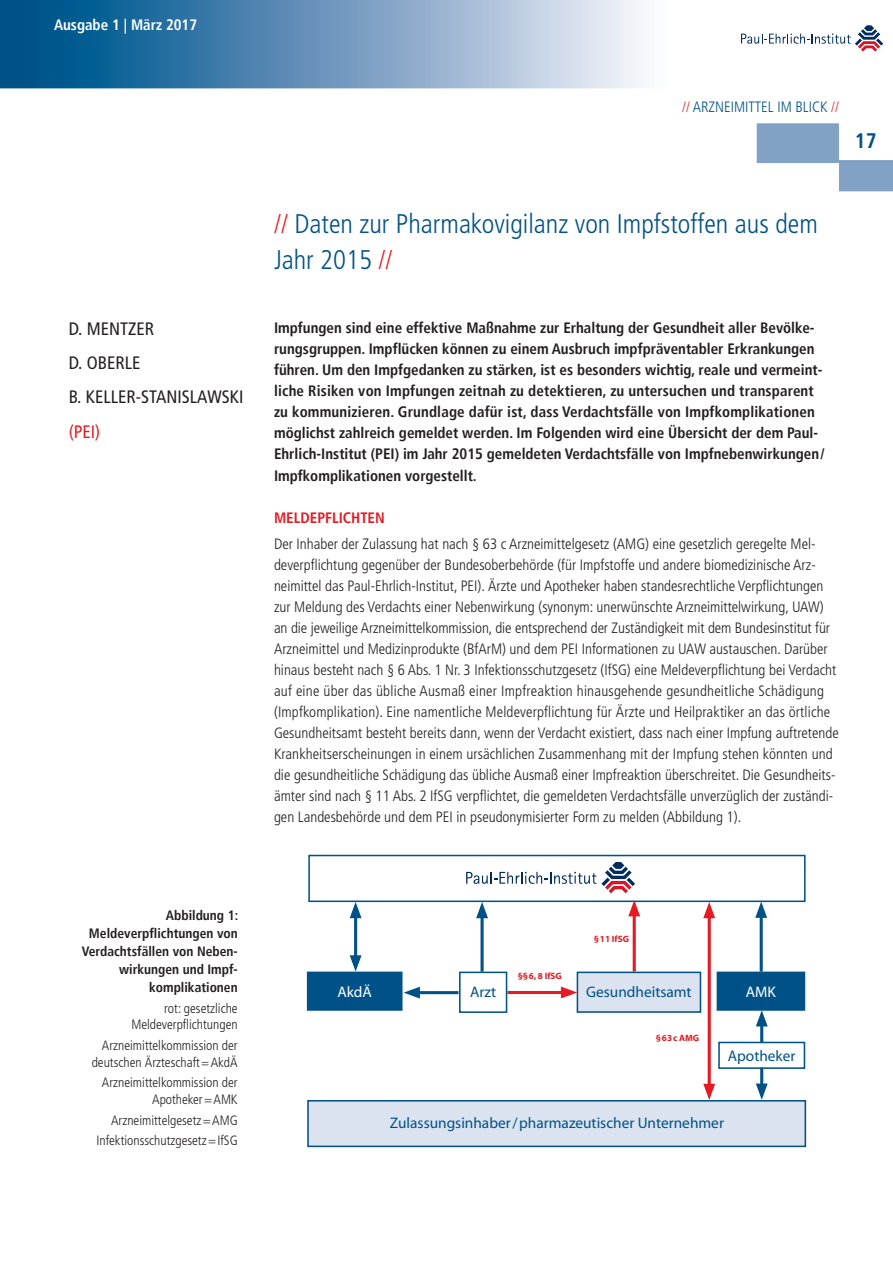
<style>
.page{position:relative;width:893px;height:1263px;background:#fff}
.page>*{position:absolute;margin:0;border:0;box-sizing:border-box;transform-origin:0 0}
.t1{font:300 condensed 27px/36px "Frutiger LT";color:#005187}
.t2{font:700 condensed 21px "Frutiger";color:#005187}
.t3{font:condensed 18px/34.3px "Frutiger LT";color:#231f20}
.t4{font:condensed 18px "Frutiger LT";color:#e51a23}
.t5{font:15.3px "Myriad";color:#005187}
.t6{font:15.3px "Myriad";color:#fff}
.t7{font:300 condensed 15px/21px "Frutiger LT";color:#231f20}
.t8{font:700 condensed 15px/21.1px "Frutiger";color:#231f20}
.t9{font:300 condensed 15px "Frutiger LT";color:#005187}
.t10{font:700 condensed 15px "Frutiger";color:#fff}
.t11{font:700 condensed 15px "Frutiger";color:#e51a23}
.t12{font:300 condensed 13.5px/16.5px "Frutiger LT";color:#231f20;text-align:right}
.t13{font:700 condensed 13.5px/18px "Frutiger";color:#231f20;text-align:right}
.t14{font:700 9.15px "Myriad";color:#e51a23}
.s1{color:#e51a23}
</style>
<div class="page">
<div style="left:757px;top:123px;width:82px;height:40px;background:#81a1c5;border:2px solid #81a1c5"></div>
<div style="left:839px;top:160px;width:54px;height:31px;background:#81a1c5"></div>
<svg style="left:741px;top:25px;width:142px;height:27px"></svg>
<svg style="left:0;top:0;width:646px;height:88px;background:#6b98bd"></svg>
<div style="left:308px;top:855px;width:498px;height:47px;border:2px solid #005187"></div>
<svg style="left:466px;top:862px;width:169px;height:31px"></svg>
<div style="left:307px;top:1100px;width:499px;height:47px;background:#dae3ef;border:2px solid #005187"></div>
<div style="left:308px;top:972px;width:94px;height:38px;background:#005187"></div>
<div style="left:307px;top:971px;width:95px;height:40px;border:2px solid #005187"></div>
<hr style="left:414px;top:991px;width:44px;height:3px;background:#005187">
<svg style="left:404px;top:987px;width:16px;height:11px"></svg>
<hr style="left:354px;top:912px;width:3px;height:49px;background:#005187">
<svg style="left:350px;top:955px;width:12px;height:16px"></svg>
<svg style="left:350px;top:902px;width:12px;height:16px"></svg>
<div style="left:459px;top:971px;width:48px;height:42px;border:2px solid #005187"></div>
<div style="left:577px;top:972px;width:123px;height:40px;background:#dae3ef"></div>
<div style="left:577px;top:971px;width:124px;height:42px;border:2px solid #005187"></div>
<hr style="left:507px;top:991px;width:60px;height:3px;background:#e51a23">
<svg style="left:561px;top:986px;width:16px;height:12px"></svg>
<svg style="left:480px;top:918px;width:4px;height:53px"></svg>
<svg style="left:476px;top:902px;width:12px;height:16px"></svg>
<hr style="left:633px;top:910px;width:3px;height:61px;background:#e51a23">
<svg style="left:628px;top:900px;width:12px;height:16px"></svg>
<hr style="left:708px;top:912px;width:3px;height:177px;background:#e51a23">
<svg style="left:703px;top:1084px;width:12px;height:16px"></svg>
<svg style="left:703px;top:902px;width:12px;height:16px"></svg>
<div style="left:717px;top:972px;width:87px;height:38px;background:#005187"></div>
<div style="left:717px;top:971px;width:88px;height:40px;border:2px solid #005187"></div>
<div style="left:718px;top:1042px;width:87px;height:27px;border:2px solid #005187"></div>
<hr style="left:760px;top:912px;width:3px;height:59px;background:#005187">
<svg style="left:755px;top:901px;width:12px;height:17px"></svg>
<hr style="left:760px;top:1021px;width:3px;height:21px;background:#005187">
<svg style="left:756px;top:1010px;width:12px;height:16px"></svg>
<hr style="left:760px;top:1068px;width:3px;height:21px;background:#005187">
<svg style="left:756px;top:1083px;width:12px;height:17px"></svg>
<p class="t10" style="left:54px;top:16px;width:145px">Ausgabe 1 | März 2017</p>
<p class="t3" style="left:69px;top:311px;width:176px">D. MENTZER<br>D. OBERLE<br>B. KELLER-STANISLAWSKI</p>
<p class="t4" style="left:69px;top:421px;width:33px">(PEI)</p>
<p class="t9" style="left:682px;top:98px;width:158px"><span class="s1">//</span> ARZNEIMITTEL IM BLICK <span class="s1">//</span></p>
<h2 class="t2" style="left:855px;top:128px;width:23px">17</h2>
<h1 class="t1" style="left:274px;top:206px;width:545px"><span class="s1">//</span> Daten zur Pharmakovigilanz von Impfstoffen aus dem<br>Jahr 2015 <span class="s1">//</span></h1>
<p class="t8" style="left:274px;top:317px;width:552px">Impfungen sind eine effektive Maßnahme zur Erhaltung der Gesundheit aller Bevölke&shy;rungsgruppen. Impflücken können zu einem Ausbruch impfpräventabler Erkrankungen führen. Um den Impfgedanken zu stärken, ist es besonders wichtig, reale und vermeint&shy;liche Risiken von Impfungen zeitnah zu detektieren, zu untersuchen und transparent zu kommunizieren. Grundlage dafür ist, dass Verdachtsfälle von Impfkomplikationen möglichst zahlreich gemeldet werden. Im Folgenden wird eine Übersicht der dem Paul-Ehrlich-Institut (PEI) im Jahr 2015 gemeldeten Verdachtsfälle von Impfnebenwirkungen/ Impfkomplikationen vorgestellt.</p>
<p class="t11" style="left:274px;top:509px;width:112px">MELDEPFLICHTEN</p>
<p class="t7" style="left:274px;top:533px;width:566px">Der Inhaber der Zulassung hat nach § 63 c Arzneimittelgesetz (AMG) eine gesetzlich geregelte Mel&shy;deverpflichtung gegenüber der Bundesoberbehörde (für Impfstoffe und andere biomedizinische Arz&shy;neimittel das Paul-Ehrlich-Institut, PEI). Ärzte und Apotheker haben standesrechtliche Verpflichtungen zur Meldung des Verdachts einer Nebenwirkung (synonym: unerwünschte Arzneimittelwirkung, UAW) an die jeweilige Arzneimittelkommission, die entsprechend der Zuständigkeit mit dem Bundesinstitut für Arzneimittel und Medizinprodukte (BfArM) und dem PEI Informationen zu UAW austauschen. Darüber hinaus besteht nach § 6 Abs. 1 Nr. 3 Infektionsschutzgesetz (IfSG) eine Meldeverpflichtung bei Verdacht auf eine über das übliche Ausmaß einer Impfreaktion hinausgehende gesundheitliche Schädigung (Impfkomplikation). Eine namentliche Meldeverpflichtung für Ärzte und Heilpraktiker an das örtliche Gesundheitsamt besteht bereits dann, wenn der Verdacht existiert, dass nach einer Impfung auftretende Krankheitserscheinungen in einem ursächlichen Zusammenhang mit der Impfung stehen könnten und die gesundheitliche Schädigung das übliche Ausmaß einer Impfreaktion überschreitet. Die Gesundheits&shy;ämter sind nach § 11 Abs. 2 IfSG verpflichtet, die gemeldeten Verdachtsfälle unverzüglich der zuständi&shy;gen Landesbehörde und dem PEI in pseudonymisierter Form zu melden (Abbildung 1).</p>
<p class="t13" style="left:82px;top:906px;width:158px">Abbildung 1:<br>Meldeverpflichtungen von<br>Verdachtsfällen von Neben&shy;wirkungen und Impf&shy;komplikationen</p>
<p class="t12" style="left:131px;top:1000px;width:108px">rot: gesetzliche<br>Meldeverpflichtungen</p>
<p class="t12" style="left:92px;top:1037px;width:148px">Arzneimittelkommission der deutschen Ärzteschaft=AkdÄ</p>
<p class="t12" style="left:102px;top:1075px;width:137px">Arzneimittelkommission der<br>Apotheker=AMK</p>
<p class="t12" style="left:96px;top:1110px;width:143px;line-height:20.7px">Arzneimittelgesetz=AMG<br>Infektionsschutzgesetz=IfSG</p>
<p class="t14" style="left:518px;top:971px;width:46px">§§6, 8 IfSG</p>
<p class="t14" style="left:594px;top:934px;width:37px">§11 IfSG</p>
<p class="t6" style="left:337px;top:984px;width:36px">AkdÄ</p>
<p class="t5" style="left:470px;top:984px;width:28px">Arzt</p>
<p class="t5" style="left:586px;top:984px;width:107px">Gesundheitsamt</p>
<p class="t14" style="left:656px;top:1033px;width:45px">§63c AMG</p>
<p class="t6" style="left:746px;top:984px;width:32px">AMK</p>
<p class="t5" style="left:728px;top:1048px;width:69px">Apotheker</p>
<p class="t5" style="left:390px;top:1115px;width:336px">Zulassungsinhaber/pharmazeutischer Unternehmer</p>
</div>
